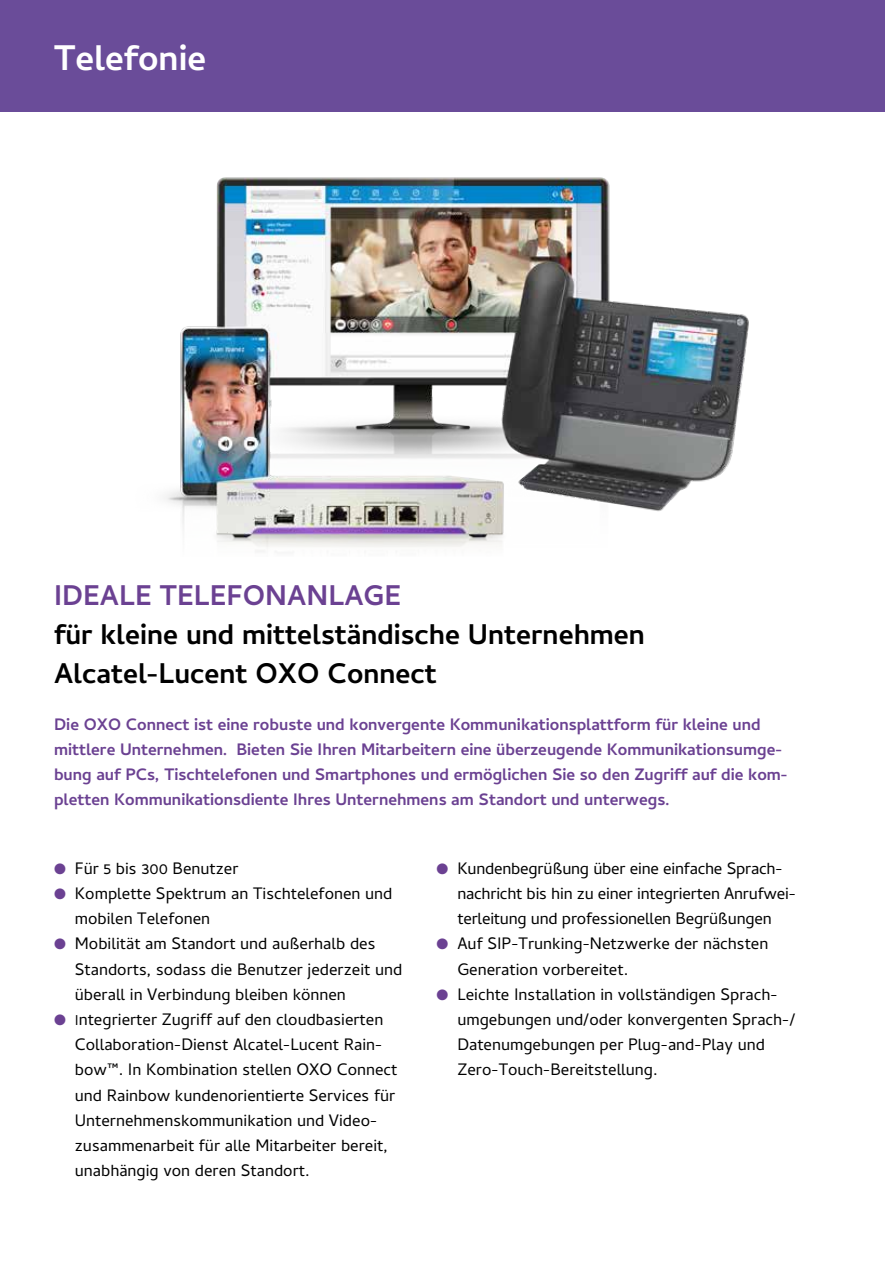
<style>
.page{position:relative;width:885px;height:1263px;background:#fff}
.page>*{position:absolute;margin:0;border:0;box-sizing:border-box;transform-origin:0 0}
.t1{font:700 45px "Cambay Devanagari";color:#fff}
.t2{font:700 36px/39px "Cambay Devanagari";color:#000}
.t3{font:700 36px "Cambay Devanagari";color:#6b4192}
.t4{font:21px/25.2px "Cambay Devanagari";color:#000}
.t5{font:700 21px/25.2px "Cambay Devanagari";color:#6b4192}
.s1{color:#6b4192}
.s2{font-size:18px}
</style>
<div class="page">
<div style="left:0;top:0;width:884px;height:111px;background:#6a4c99"></div>
<img style="left:164px;top:177px;width:585px;height:375px">
<h1 class="t1" style="left:54px;top:28px;width:154px">Telefonie</h1>
<h2 class="t3" style="left:54px;top:571px;width:349px">IDEALE TELEFONANLAGE</h2>
<h2 class="t2" style="left:54px;top:612px;width:592px">für kleine und mittelständische Unternehmen<br>Alcatel-Lucent OXO Connect</h2>
<p class="t5" style="left:54px;top:710px;width:735px">Die OXO Connect ist eine robuste und konvergente Kommunikationsplattform für kleine und mittlere Unternehmen. Bieten Sie Ihren Mitarbeitern eine überzeugende Kommunikationsumge&shy;bung auf PCs, Tischtelefonen und Smartphones und ermöglichen Sie so den Zugriff auf die kom&shy;pletten Kommunikationsdiente Ihres Unternehmens am Standort und unterwegs.</p>
<p class="t4" style="left:54px;top:858px;width:186px"><span class="s1">●</span> Für 5 bis 300 Benutzer</p>
<p class="t4" style="left:75px;top:884px;width:319px;text-indent:-21px"><span class="s1">●</span> Komplette Spektrum an Tischtelefonen und mobilen Telefonen</p>
<p class="t4" style="left:75px;top:934px;width:329px;text-indent:-21px"><span class="s1">●</span> Mobilität am Standort und außerhalb des<br>Standorts, sodass die Benutzer jederzeit und überall in Verbindung bleiben können</p>
<p class="t4" style="left:75px;top:1010px;width:324px;text-indent:-21px"><span class="s1">●</span> <span class="s2">I</span>ntegrierter Zugriff auf den cloudbasierten Collaboration-Dienst Alcatel-Lucent Rain&shy;bow™. In Kombination stellen OXO Connect und Rainbow kundenorientierte Services für Unternehmenskommunikation und Video&shy;zusammenarbeit für alle Mitarbeiter bereit, unabhängig von deren Standort.</p>
<p class="t4" style="left:457px;top:858px;width:340px;text-indent:-21px"><span class="s1">●</span> Kundenbegrüßung über eine einfache Sprach&shy;nachricht bis hin zu einer integrierten Anrufwei&shy;terleitung und professionellen Begrüßungen</p>
<p class="t4" style="left:457px;top:934px;width:312px;text-indent:-21px"><span class="s1">●</span> Auf SIP-Trunking-Netzwerke der nächsten<br>Generation vorbereitet.</p>
<p class="t4" style="left:457px;top:984px;width:340px;text-indent:-21px"><span class="s1">●</span> Leichte Installation in vollständigen Sprach&shy;umgebungen und/oder konvergenten Sprach-/ Datenumgebungen per Plug-and-Play und Zero-Touch-Bereitstellung.</p>
</div>
